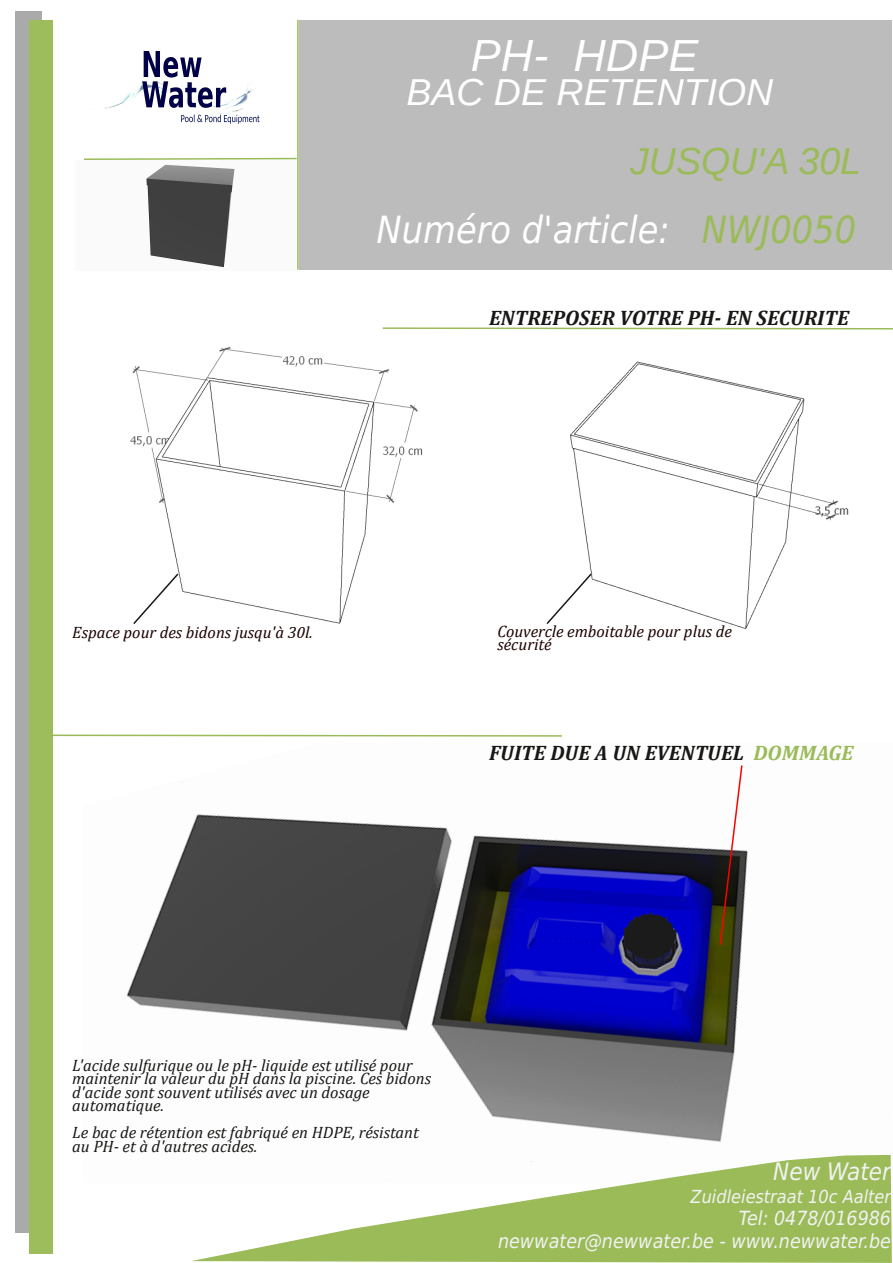
<style>
.page{position:relative;width:893px;height:1263px;background:#fff}
.page>*{position:absolute;margin:0;border:0;box-sizing:border-box;transform-origin:0 0}
.t1{font:italic 45px "Liberation Sans";color:#fff}
.t2{font:italic 37.5px "DejaVu Sans Condensed";color:#fff}
.t3{font:italic 37.5px "Liberation Sans";color:#fff}
.t4{font:italic 37.5px "Liberation Sans";color:#9bbb59}
.t5{font:italic 24px "DejaVu Sans Condensed";color:#f2f2f2}
.t6{font:italic 700 21px "Cambria";color:#181715}
.t7{font:italic 19.5px/22.5px "DejaVu Sans Condensed";color:#f2f2f2;text-align:right}
.t8{font:italic 18px "DejaVu Sans Condensed";color:#f2f2f2}
.t9{font:italic 16.5px/13.5px "Cambria";color:#181715}
.t10{font:italic 16.5px/13.5px "Cambria";color:#1c0000}
.s1{color:#9bbb59}
</style>
<div class="page">
<img style="left:127px;top:751px;width:764px;height:404px">
<img style="left:92px;top:51px;width:168px;height:73px">
<div style="left:15px;top:12px;width:27px;height:1221px;background:#aaa"></div>
<div style="left:29px;top:20px;width:24px;height:1234px;background:#9dbc5c"></div>
<hr style="left:297px;top:20px;width:2px;height:250px;background:#9bbb59">
<svg style="left:84px;top:157px;width:214px;height:4px"></svg>
<div style="left:299px;top:20px;width:593px;height:250px;background:#bcbcbc"></div>
<svg style="left:53px;top:734px;width:509px;height:3px"></svg>
<svg style="left:191px;top:1155px;width:701px;height:108px;fill:#9bbb59"></svg>
<img style="left:570px;top:361px;width:279px;height:268px">
<img style="left:130px;top:346px;width:293px;height:278px">
<img style="left:146px;top:164px;width:89px;height:104px">
<svg style="left:132px;top:572px;width:48px;height:52px"></svg>
<svg style="left:546px;top:572px;width:47px;height:54px"></svg>
<svg style="left:382px;top:327px;width:511px;height:3px"></svg>
<svg style="left:719px;top:764px;width:24px;height:182px"></svg>
<h1 class="t1" style="left:471px;top:30px;width:229px">PH- HDPE</h1>
<h2 class="t3" style="left:406px;top:71px;width:368px">BAC DE RETENTION</h2>
<h2 class="t4" style="left:630px;top:140px;width:233px">JUSQU'A 30L</h2>
<h2 class="t2" style="left:377px;top:208px;width:481px">Numéro d'article: <span class="s1">NWJ0050</span></h2>
<p class="t6" style="left:489px;top:305px;width:361px">ENTREPOSER VOTRE PH‑ EN SECURITE</p>
<p class="t10" style="left:72px;top:625px;width:242px">Espace pour des bidons jusqu'à 30l.</p>
<p class="t10" style="left:497px;top:624px;width:236px">Couvercle emboitable pour plus de sécurité</p>
<p class="t6" style="left:489px;top:740px;width:366px">FUITE DUE A UN EVENTUEL <span class="s1">DOMMAGE</span></p>
<p class="t9" style="left:72px;top:1058px;width:360px">L'acide sulfurique ou le pH‑ liquide est utilisé pour maintenir la valeur du pH dans la piscine. Ces bidons d'acide sont souvent utilisés avec un dosage automatique.</p>
<p class="t9" style="left:72px;top:1126px;width:348px">Le bac de rétention est fabriqué en HDPE, résistant au PH‑ et à d'autres acides.</p>
<h3 class="t5" style="left:773px;top:1158px;width:119px">New Water</h3>
<p class="t8" style="left:691px;top:1186px;width:202px">Zuidleiestraat 10c Aalter</p>
<p class="t7" style="left:498px;top:1207px;width:395px">Tel: 0478/016986<br>newwater@newwater.be - www.newwater.be</p>
</div>
